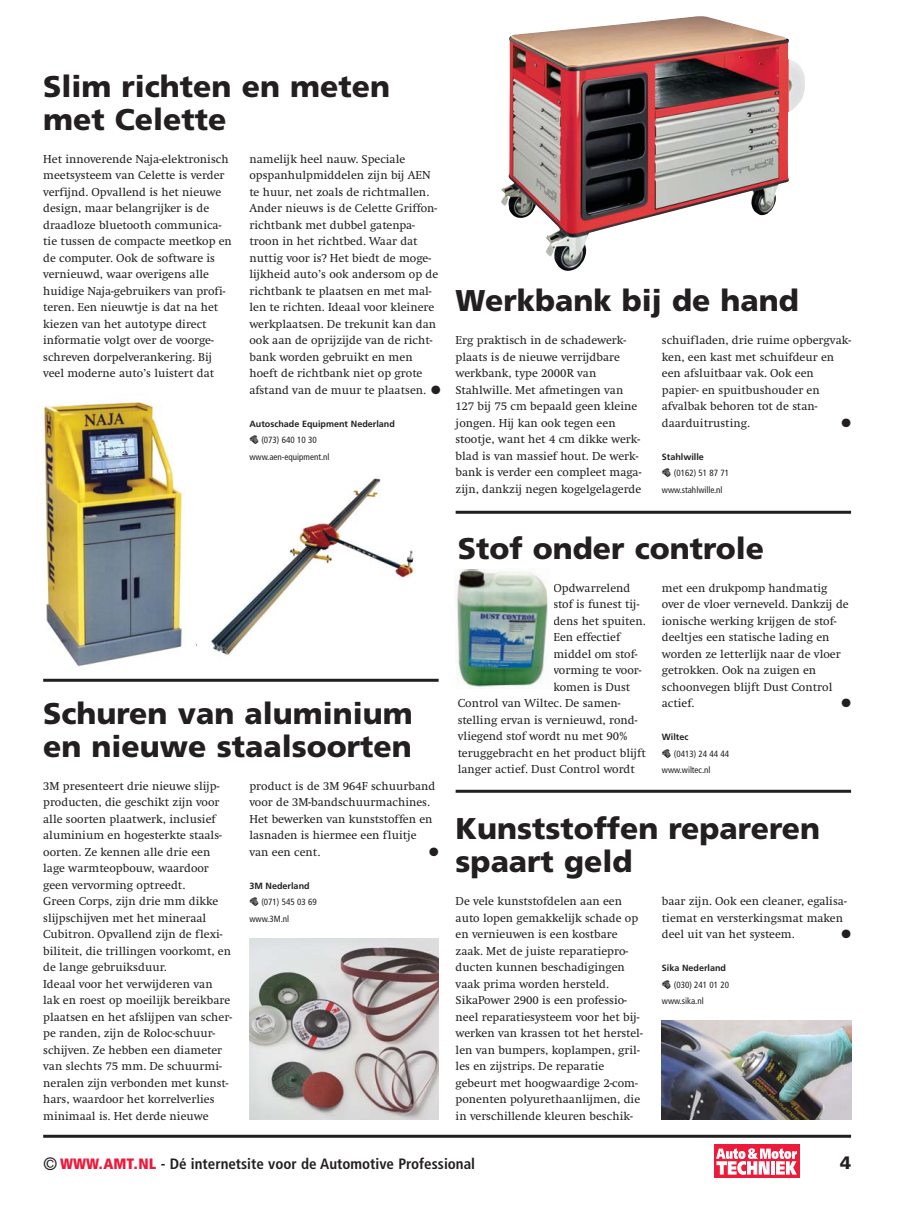
<style>
.page{position:relative;width:915px;height:1212px;background:#fff}
.page>*{position:absolute;margin:0;border:0;box-sizing:border-box;transform-origin:0 0}
.t1{font:900 30px/33px "Frutiger";color:#231f20}
.t2{font:900 18px "Frutiger";color:#231f20}
.t3{font:700 condensed 15px "Frutiger";color:#231f20}
.t4{font:12px/16.5px "Swift";color:#231f20}
.t5{font:12px "Zapf Dingbats";color:#231f20}
.t6{font:condensed 9px/16.5px "Frutiger";color:#231f20}
.s1{font-weight:700;font-stretch:normal}
.s2{font-weight:400;font-size:18px}
.s3{font-weight:900;color:#ed1a3a}
</style>
<div class="page">
<img style="left:501px;top:16px;width:304px;height:255px">
<hr style="left:43px;top:679px;width:396px;height:3px;background:#231f20">
<hr style="left:456px;top:790px;width:395px;height:3px;background:#231f20">
<hr style="left:456px;top:511px;width:395px;height:3px;background:#231f20">
<img style="left:36px;top:401px;width:161px;height:266px">
<img style="left:211px;top:478px;width:204px;height:177px">
<img style="left:457px;top:569px;width:91px;height:120px">
<img style="left:662px;top:1021px;width:189px;height:99px">
<hr style="left:43px;top:1135px;width:808px;height:3px;background:#231f20">
<img style="left:249px;top:938px;width:190px;height:182px">
<div style="left:714px;top:1144px;width:85px;height:33px;background:#ed1a3a"></div>
<svg style="left:716px;top:1148px;width:81px;height:27px"></svg>
<h1 class="t1" style="left:43px;top:72px;width:348px">Slim richten en meten met Celette</h1>
<p class="t4" style="left:43px;top:152px;width:190px">Het innoverende Naja-elektronisch meetsysteem van Celette is verder verfijnd. Opvallend is het nieuwe design, maar belangrijker is de draadloze bluetooth communica&shy;tie tussen de compacte meetkop en de computer. Ook de software is vernieuwd, waar overigens alle huidige Naja-gebruikers van profi&shy;teren. Een nieuwtje is dat na het kiezen van het autotype direct informatie volgt over de voorge&shy;schreven dorpelverankering. Bij veel moderne auto’s luistert dat</p>
<p class="t4" style="left:249px;top:152px;width:193px">namelijk heel nauw. Speciale opspanhulpmiddelen zijn bij AEN te huur, net zoals de richtmallen.<br>Ander nieuws is de Celette Griffon&shy;richtbank met dubbel gatenpa&shy;troon in het richtbed. Waar dat nuttig voor is? Het biedt de moge&shy;lijkheid auto’s ook andersom op de richtbank te plaatsen en met mal&shy;len te richten. Ideaal voor kleinere werkplaatsen. De trekunit kan dan ook aan de oprijzijde van de richt&shy;bank worden gebruikt en men hoeft de richtbank niet op grote afstand van de muur te plaatsen. ●</p>
<p class="t6" style="left:249px;top:416px;width:147px"><span class="s1">Autoschade Equipment Nederland </span>☎ (073) 640 10 30 www.aen-equipment.nl</p>
<h1 class="t1" style="left:456px;top:287px;width:345px">Werkbank bij de hand</h1>
<p class="t4" style="left:456px;top:333px;width:187px">Erg praktisch in de schadewerk&shy;plaats is de nieuwe verrijdbare werkbank, type 2000R van<br>Stahlwille. Met afmetingen van<br>127 bij 75 cm bepaald geen kleine jongen. Hij kan ook tegen een stootje, want het 4 cm dikke werk&shy;blad is van massief hout. De werk&shy;bank is verder een compleet maga&shy;zijn, dankzij negen kogelgelagerde</p>
<p class="t4" style="left:662px;top:333px;width:191px">schuifladen, drie ruime opbergvak&shy;ken, een kast met schuifdeur en een afsluitbaar vak. Ook een papier- en spuitbushouder en afvalbak behoren tot de stan&shy;daarduitrusting.</p>
<p class="t5" style="left:842px;top:417px;width:11px">●</p>
<p class="t6" style="left:662px;top:449px;width:69px"><span class="s1">Stahlwille<br></span>☎ (0162) 51 87 71 www.stahlwille.nl</p>
<h1 class="t1" style="left:43px;top:699px;width:371px">Schuren van aluminium en nieuwe staalsoorten</h1>
<p class="t4" style="left:43px;top:779px;width:190px">3M presenteert drie nieuwe slijp&shy;producten, die geschikt zijn voor alle soorten plaatwerk, inclusief aluminium en hogesterkte staals&shy;oorten. Ze kennen alle drie een lage warmteopbouw, waardoor geen vervorming optreedt.<br>Green Corps, zijn drie mm dikke slijpschijven met het mineraal<br>Cubitron. Opvallend zijn de flexi&shy;biliteit, die trillingen voorkomt, en de lange gebruiksduur.<br>Ideaal voor het verwijderen van lak en roest op moeilijk bereikbare plaatsen en het afslijpen van scher&shy;pe randen, zijn de Roloc-schuur&shy;schijven. Ze hebben een diameter van slechts 75 mm. De schuurmi&shy;neralen zijn verbonden met kunst&shy;hars, waardoor het korrelverlies minimaal is. Het derde nieuwe</p>
<p class="t4" style="left:249px;top:779px;width:187px">product is de 3M 964F schuurband voor de 3M-bandschuurmachines.<br>Het bewerken van kunststoffen en lasnaden is hiermee een fluitje van een cent.</p>
<p class="t5" style="left:429px;top:846px;width:11px">●</p>
<p class="t6" style="left:249px;top:878px;width:69px"><span class="s1">3M Nederland </span>☎ (071) 545 03 69 www.3M.nl</p>
<h1 class="t1" style="left:458px;top:534px;width:308px">Stof onder controle</h1>
<p class="t4" style="left:553px;top:581px;width:78px">Opdwarrelend</p>
<p class="t4" style="left:553px;top:597px;width:87px">stof is funest tij-</p>
<p class="t4" style="left:553px;top:614px;width:94px">dens het spuiten.</p>
<p class="t4" style="left:553px;top:630px;width:68px">Een effectief</p>
<p class="t4" style="left:553px;top:647px;width:86px">middel om stof-</p>
<p class="t4" style="left:553px;top:663px;width:90px">vorming te voor-</p>
<p class="t4" style="left:553px;top:680px;width:78px">komen is Dust</p>
<p class="t4" style="left:458px;top:696px;width:164px">Control van Wiltec. De samen-</p>
<p class="t4" style="left:458px;top:713px;width:181px">stelling ervan is vernieuwd, rond-</p>
<p class="t4" style="left:458px;top:729px;width:172px">vliegend stof wordt nu met 90%</p>
<p class="t4" style="left:458px;top:746px;width:190px">teruggebracht en het product blijft</p>
<p class="t4" style="left:458px;top:762px;width:179px">langer actief. Dust Control wordt</p>
<p class="t4" style="left:662px;top:581px;width:188px">met een drukpomp handmatig over de vloer verneveld. Dankzij de ionische werking krijgen de stof&shy;deeltjes een statische lading en worden ze letterlijk naar de vloer getrokken. Ook na zuigen en schoonvegen blijft Dust Control actief.</p>
<p class="t5" style="left:842px;top:697px;width:11px">●</p>
<p class="t6" style="left:662px;top:730px;width:69px"><span class="s1">Wiltec<br></span>☎ (0413) 24 44 44 www.wiltec.nl</p>
<h1 class="t1" style="left:456px;top:815px;width:366px">Kunststoffen repareren spaart geld</h1>
<p class="t4" style="left:456px;top:894px;width:189px">De vele kunststofdelen aan een auto lopen gemakkelijk schade op en vernieuwen is een kostbare zaak. Met de juiste reparatiepro&shy;ducten kunnen beschadigingen vaak prima worden hersteld.<br>SikaPower 2900 is een professio&shy;neel reparatiesysteem voor het bij&shy;werken van krassen tot het herstel&shy;len van bumpers, koplampen, gril&shy;les en zijstrips. De reparatie gebeurt met hoogwaardige 2-com&shy;ponenten polyurethaanlijmen, die in verschillende kleuren beschik-</p>
<p class="t4" style="left:662px;top:894px;width:186px">baar zijn. Ook een cleaner, egalisa&shy;tiemat en versterkingsmat maken deel uit van het systeem.</p>
<p class="t5" style="left:842px;top:928px;width:11px">●</p>
<p class="t6" style="left:662px;top:961px;width:69px"><span class="s1">Sika Nederland </span>☎ (030) 241 01 20 www.sika.nl</p>
<p class="t3" style="left:43px;top:1158px;width:433px"><span class="s2">©</span> <span class="s3">WWW.AMT.NL</span> - Dé internetsite voor de Automotive Professional</p>
<h2 class="t2" style="left:840px;top:1156px;width:13px">4</h2>
</div>
